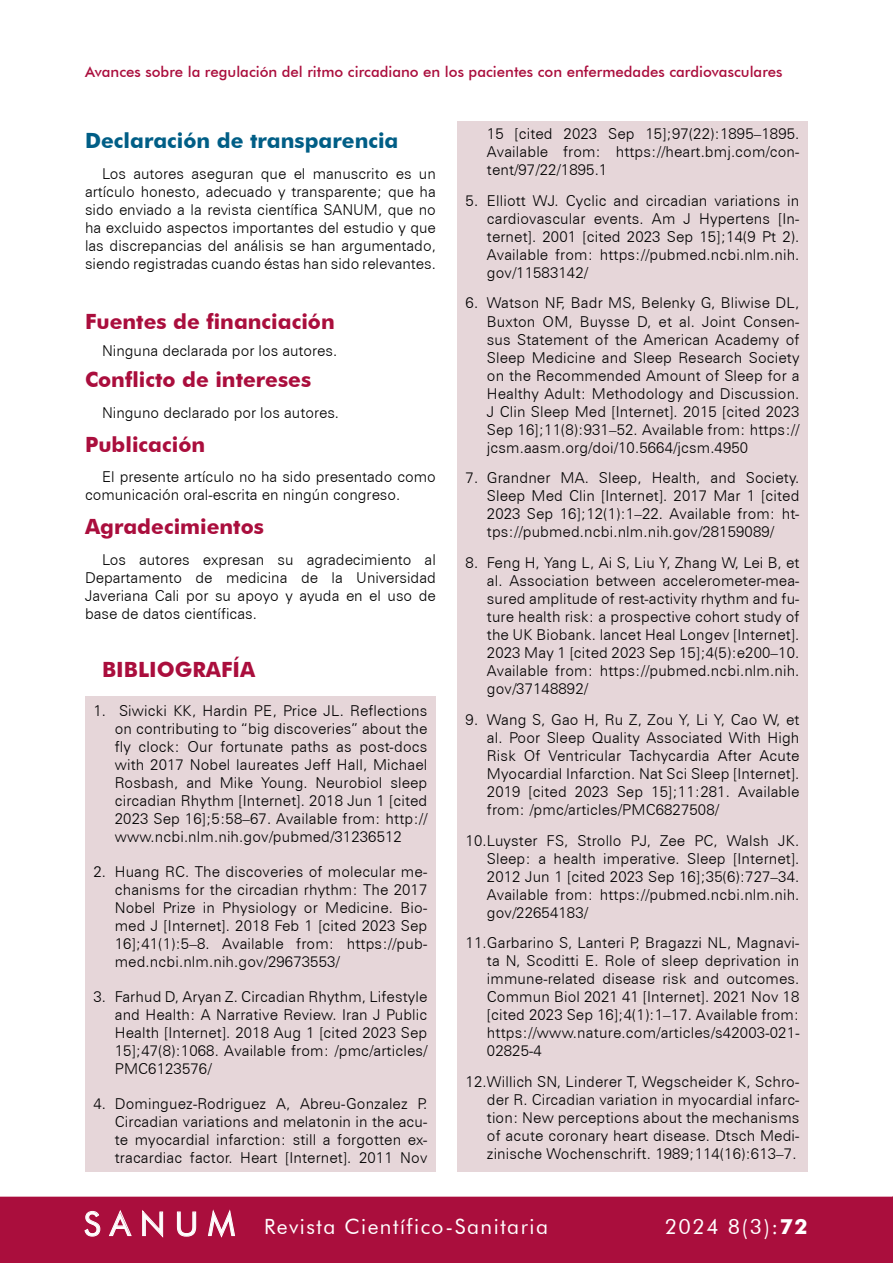
<style>
.page{position:relative;width:893px;height:1263px;background:#fff}
.page>*{position:absolute;margin:0;border:0;box-sizing:border-box;transform-origin:0 0}
.t1{font:700 21px "Futura BT";color:#aa0e3d}
.t2{font:21px "Futura BT";letter-spacing:.07em;color:#fff}
.t3{font:700 21px "Futura BT";color:#005e86}
.t4{font:300 15px/18px "Zurich BT";letter-spacing:.01em;color:#000;text-align:justify}
.t5{font:500 15px "Futura BT";color:#aa0e3d}
.s1{font-size:33px}
.s2{font-weight:700}
</style>
<div class="page">
<div style="left:0;top:1197px;width:893px;height:66px;background:#aa0e3d"></div>
<div style="left:85px;top:696px;width:351px;height:476px;background:#e6d6d9"></div>
<div style="left:457px;top:121px;width:351px;height:1051px;background:#e6d6d9"></div>
<p class="t5" style="left:85px;top:63px;width:699px">Avances sobre la regulación del ritmo circadiano en los pacientes con enfermedades cardiovasculares</p>
<h1 class="t3" style="left:85px;top:128px;width:315px">Declaración de transparencia</h1>
<p class="t4" style="left:85px;top:164px;width:352px;text-indent:17px">Los autores aseguran que el manuscrito es un artículo honesto, adecuado y transparente; que ha sido enviado a la revista científica SANUM, que no ha excluido aspectos importantes del estudio y que las discrepancias del análisis se han argumentado, siendo registradas cuando éstas han sido relevantes.</p>
<h1 class="t1" style="left:85px;top:309px;width:251px">Fuentes de financiación</h1>
<p class="t4" style="left:102px;top:341px;width:237px">Ninguna declarada por los autores.</p>
<h1 class="t1" style="left:85px;top:367px;width:228px">Conflicto de intereses</h1>
<p class="t4" style="left:102px;top:403px;width:238px">Ninguno declarado por los autores.</p>
<h1 class="t1" style="left:85px;top:431px;width:122px">Publicación</h1>
<p class="t4" style="left:85px;top:468px;width:352px;text-indent:17px">El presente artículo no ha sido presentado como comunicación oral-escrita en ningún congreso.</p>
<h1 class="t1" style="left:85px;top:514px;width:180px">Agradecimientos</h1>
<p class="t4" style="left:85px;top:550px;width:352px;text-indent:17px">Los autores expresan su agradecimiento al Departamento de medicina de la Universidad Javeriana Cali por su apoyo y ayuda en el uso de base de datos científicas.</p>
<h1 class="t1" style="left:102px;top:657px;width:155px">BIBLIOGRAFÍA</h1>
<p class="t4" style="left:115px;top:702px;width:314px;text-indent:-21px">1. Siwicki KK, Hardin PE, Price JL. Reflections on contributing to “big discoveries” about the fly clock: Our fortunate paths as post-docs with 2017 Nobel laureates Jeff Hall, Michael Rosbash, and Mike Young. Neurobiol sleep circadian Rhythm [Internet]. 2018 Jun 1 [cited 2023 Sep 16];5:58–67. Available from: http:// www.ncbi.nlm.nih.gov/pubmed/31236512</p>
<p class="t4" style="left:115px;top:863px;width:314px;text-indent:-21px">2. Huang RC. The discoveries of molecular me&shy;chanisms for the circadian rhythm: The 2017<br>Nobel Prize in Physiology or Medicine. Bio&shy;med J [Internet]. 2018 Feb 1 [cited 2023 Sep 16];41(1):5–8. Available from: https://pub&shy;med.ncbi.nlm.nih.gov/29673553/</p>
<p class="t4" style="left:115px;top:988px;width:314px;text-indent:-21px">3. Farhud D, Aryan Z. Circadian Rhythm, Lifestyle and Health: A Narrative Review. Iran J Public Health [Internet]. 2018 Aug 1 [cited 2023 Sep 15];47(8):1068. Available from: /pmc/articles/ PMC6123576/</p>
<p class="t4" style="left:115px;top:1095px;width:314px;text-indent:-21px">4. Dominguez-Rodriguez A, Abreu-Gonzalez P.<br>Circadian variations and melatonin in the acu&shy;te myocardial infarction: still a forgotten ex&shy;tracardiac factor. Heart [Internet]. 2011 Nov</p>
<p class="t4" style="left:487px;top:125px;width:314px">15 [cited 2023 Sep 15];97(22):1895–1895.<br>Available from: https://heart.bmj.com/con&shy;tent/97/22/1895.1</p>
<p class="t4" style="left:487px;top:191px;width:314px;text-indent:-21px">5. Elliott WJ. Cyclic and circadian variations in cardiovascular events. Am J Hypertens [In&shy;ternet]. 2001 [cited 2023 Sep 15];14(9 Pt 2).<br>Available from: https://pubmed.ncbi.nlm.nih. gov/11583142/</p>
<p class="t4" style="left:487px;top:294px;width:314px;text-indent:-21px">6. Watson NF, Badr MS, Belenky G, Bliwise DL, Buxton OM, Buysse D, et al. Joint Consen&shy;sus Statement of the American Academy of Sleep Medicine and Sleep Research Society on the Recommended Amount of Sleep for a Healthy Adult: Methodology and Discussion.<br>J Clin Sleep Med [Internet]. 2015 [cited 2023<br>Sep 16];11(8):931–52. Available from: https:// jcsm.aasm.org/doi/10.5664/jcsm.4950</p>
<p class="t4" style="left:487px;top:469px;width:314px;text-indent:-21px">7. Grandner MA. Sleep, Health, and Society.<br>Sleep Med Clin [Internet]. 2017 Mar 1 [cited 2023 Sep 16];12(1):1–22. Available from: ht&shy;tps://pubmed.ncbi.nlm.nih.gov/28159089/</p>
<p class="t4" style="left:487px;top:554px;width:314px;text-indent:-21px">8. Feng H, Yang L, Ai S, Liu Y, Zhang W, Lei B, et al. Association between accelerometer-mea&shy;sured amplitude of rest-activity rhythm and fu&shy;ture health risk: a prospective cohort study of the UK Biobank. lancet Heal Longev [Internet].<br>2023 May 1 [cited 2023 Sep 15];4(5):e200–10.<br>Available from: https://pubmed.ncbi.nlm.nih. gov/37148892/</p>
<p class="t4" style="left:487px;top:710px;width:314px;text-indent:-21px">9. Wang S, Gao H, Ru Z, Zou Y, Li Y, Cao W, et al. Poor Sleep Quality Associated With High Risk Of Ventricular Tachycardia After Acute Myocardial Infarction. Nat Sci Sleep [Internet].<br>2019 [cited 2023 Sep 15];11:281. Available from: /pmc/articles/PMC6827508/</p>
<p class="t4" style="left:487px;top:831px;width:314px;text-indent:-21px">10.Luyster FS, Strollo PJ, Zee PC, Walsh JK.<br>Sleep: a health imperative. Sleep [Internet].<br>2012 Jun 1 [cited 2023 Sep 16];35(6):727–34.<br>Available from: https://pubmed.ncbi.nlm.nih. gov/22654183/</p>
<p class="t4" style="left:487px;top:934px;width:314px;text-indent:-21px">11.Garbarino S, Lanteri P, Bragazzi NL, Magnavi&shy;ta N, Scoditti E. Role of sleep deprivation in immune-related disease risk and outcomes.<br>Commun Biol 2021 41 [Internet]. 2021 Nov 18 [cited 2023 Sep 16];4(1):1–17. Available from: https://www.nature.com/articles/s42003-021- 02825-4</p>
<p class="t4" style="left:487px;top:1073px;width:314px;text-indent:-21px">12.Willich SN, Linderer T, Wegscheider K, Schro&shy;der R. Circadian variation in myocardial infarc&shy;tion: New perceptions about the mechanisms of acute coronary heart disease. Dtsch Medi&shy;zinische Wochenschrift. 1989;114(16):613–7.</p>
<h1 class="t2" style="left:84px;top:1214px;width:466px"><span class="s1">S A N U M</span> Revista Científico-Sanitaria</h1>
<h1 class="t2" style="left:665px;top:1214px;width:144px">2024 8(3):<span class="s2">72</span></h1>
</div>
